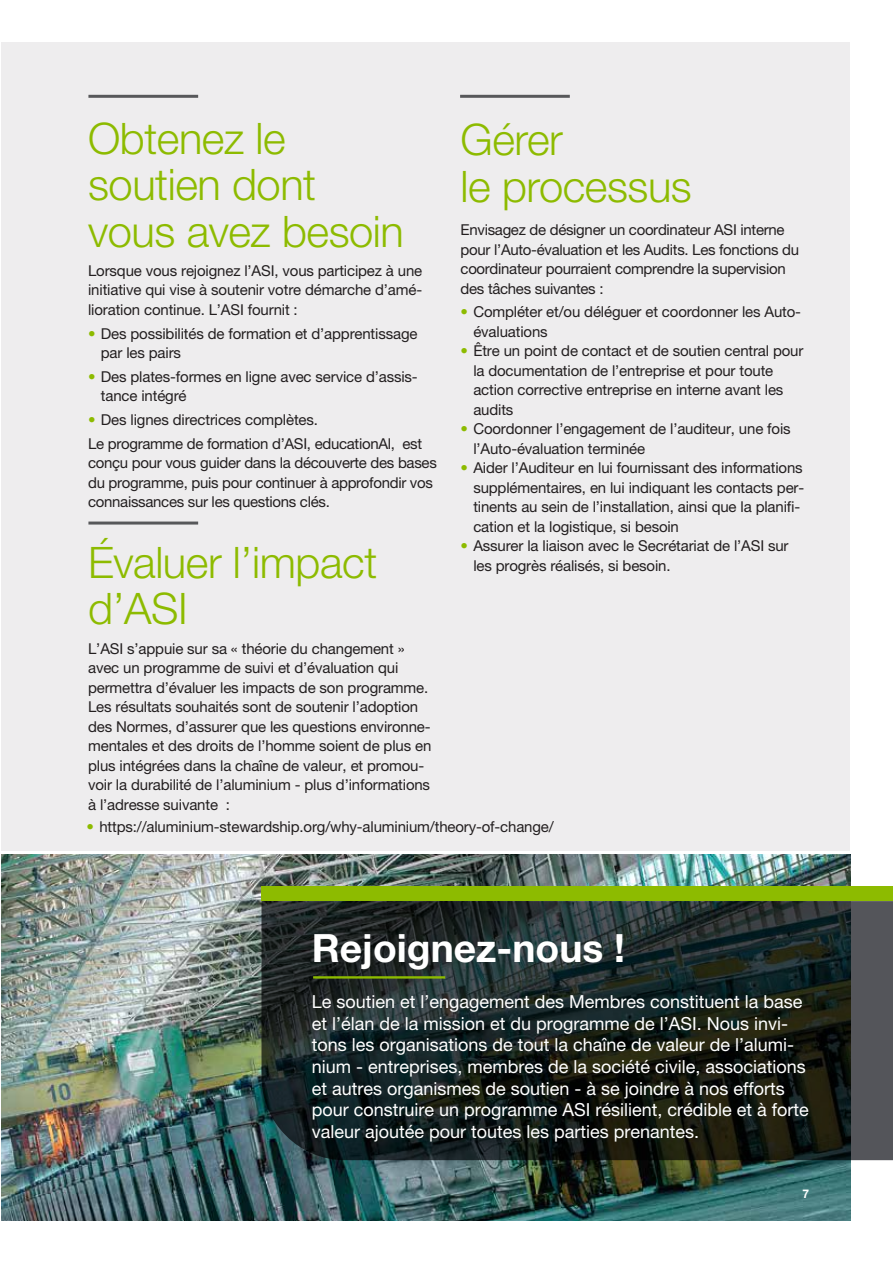
<style>
.page{position:relative;width:893px;height:1263px;background:#fff}
.page>*{position:absolute;margin:0;border:0;box-sizing:border-box;transform-origin:0 0}
.green_big_heading{font:300 43.5px/46.5px "Helvetica Neue LT Pro";letter-spacing:-.01em;color:#8dbb00}
.t1{font:700 39px "Helvetica Neue LT Pro";color:#fff}
.white_55_12pt{font:18px/21.6px "Helvetica Neue LT Pro";color:#fff}
.t2{font:15px/19.5px "Helvetica Neue LT Pro";letter-spacing:-.01em;color:#231f20}
.t3{font:700 12px "Helvetica Neue LT";color:#fff}
.s1{color:#8dbb00}
</style>
<div class="page">
<div style="left:1px;top:43px;width:848px;height:808px;background:#eeedee"></div>
<img style="left:1px;top:854px;width:849px;height:367px">
<div style="left:261px;top:886px;width:632px;height:15px;background:#8dbb00"></div>
<svg style="left:261px;top:901px;width:632px;height:259px;background:#1d2624"></svg>
<hr style="left:313px;top:976px;width:132px;height:2px;background:#8dbb00">
<hr style="left:88px;top:521px;width:110px;height:3px;background:#57585a">
<hr style="left:88px;top:95px;width:110px;height:3px;background:#57585a">
<hr style="left:460px;top:95px;width:110px;height:3px;background:#57585a">
<p class="green_big_heading" style="left:88px;top:114px;width:317px">Obtenez le soutien dont vous avez besoin</p>
<p class="green_big_heading" style="left:461px;top:115px;width:233px">Gérer<br>le processus</p>
<p class="t2" style="left:461px;top:220px;width:340px">Envisagez de désigner un coordinateur ASI interne pour l’Auto-évaluation et les Audits. Les fonctions du coordinateur pourraient comprendre la supervision des tâches suivantes :</p>
<p class="t2" style="left:473px;top:302px;width:329px;text-indent:-13px"><span class="s1">•</span> Compléter et/ou déléguer et coordonner les Auto&shy;évaluations</p>
<p class="t2" style="left:473px;top:341px;width:332px;text-indent:-13px"><span class="s1">•</span> Être un point de contact et de soutien central pour la documentation de l’entreprise et pour toute action corrective entreprise en interne avant les audits</p>
<p class="t2" style="left:473px;top:419px;width:319px;text-indent:-13px"><span class="s1">•</span> Coordonner l’engagement de l’auditeur, une fois l’Auto-évaluation terminée</p>
<p class="t2" style="left:473px;top:458px;width:332px;text-indent:-13px"><span class="s1">•</span> Aider l’Auditeur en lui fournissant des informations supplémentaires, en lui indiquant les contacts per&shy;tinents au sein de l’installation, ainsi que la planifi&shy;cation et la logistique, si besoin</p>
<p class="t2" style="left:473px;top:536px;width:317px;text-indent:-13px"><span class="s1">•</span> Assurer la liaison avec le Secrétariat de l’ASI sur les progrès réalisés, si besoin.</p>
<p class="t2" style="left:88px;top:261px;width:336px;text-align:justify">Lorsque vous rejoignez l’ASI, vous participez à une initiative qui vise à soutenir votre démarche d’amé&shy;lioration continue. L’ASI fournit :</p>
<p class="t2" style="left:101px;top:323px;width:318px;text-indent:-13px"><span class="s1">•</span> Des possibilités de formation et d’apprentissage par les pairs</p>
<p class="t2" style="left:101px;top:367px;width:318px;text-indent:-13px"><span class="s1">•</span> Des plates-formes en ligne avec service d’assis&shy;tance intégré</p>
<p class="t2" style="left:88px;top:410px;width:231px"><span class="s1">•</span> Des lignes directrices complètes.</p>
<p class="t2" style="left:88px;top:434px;width:350px">Le programme de formation d’ASI, educationAl, est conçu pour vous guider dans la découverte des bases du programme, puis pour continuer à approfondir vos connaissances sur les questions clés.</p>
<p class="green_big_heading" style="left:88px;top:538px;width:291px">Évaluer l’impact d’ASI</p>
<p class="t2" style="left:88px;top:638px;width:345px">L’ASI s’appuie sur sa « théorie du changement » avec un programme de suivi et d’évaluation qui permettra d’évaluer les impacts de son programme.<br>Les résultats souhaités sont de soutenir l’adoption des Normes, d’assurer que les questions environne&shy;mentales et des droits de l’homme soient de plus en plus intégrées dans la chaîne de valeur, et promou&shy;voir la durabilité de l’aluminium - plus d’informations à l’adresse suivante :</p>
<p class="t2" style="left:87px;top:817px;width:469px"><span class="s1">•</span> https://aluminium-stewardship.org/why-aluminium/theory-of-change/</p>
<p class="t1" style="left:312px;top:924px;width:315px">Rejoignez-nous !</p>
<p class="white_55_12pt" style="left:312px;top:991px;width:499px">Le soutien et l’engagement des Membres constituent la base et l’élan de la mission et du programme de l’ASI. Nous invi&shy;tons les organisations de tout la chaîne de valeur de l’alumi&shy;nium - entreprises, membres de la société civile, associations et autres organismes de soutien - à se joindre à nos efforts pour construire un programme ASI résilient, crédible et à forte valeur ajoutée pour toutes les parties prenantes.</p>
<p class="t3" style="left:802px;top:1186px;width:8px">7</p>
</div>
